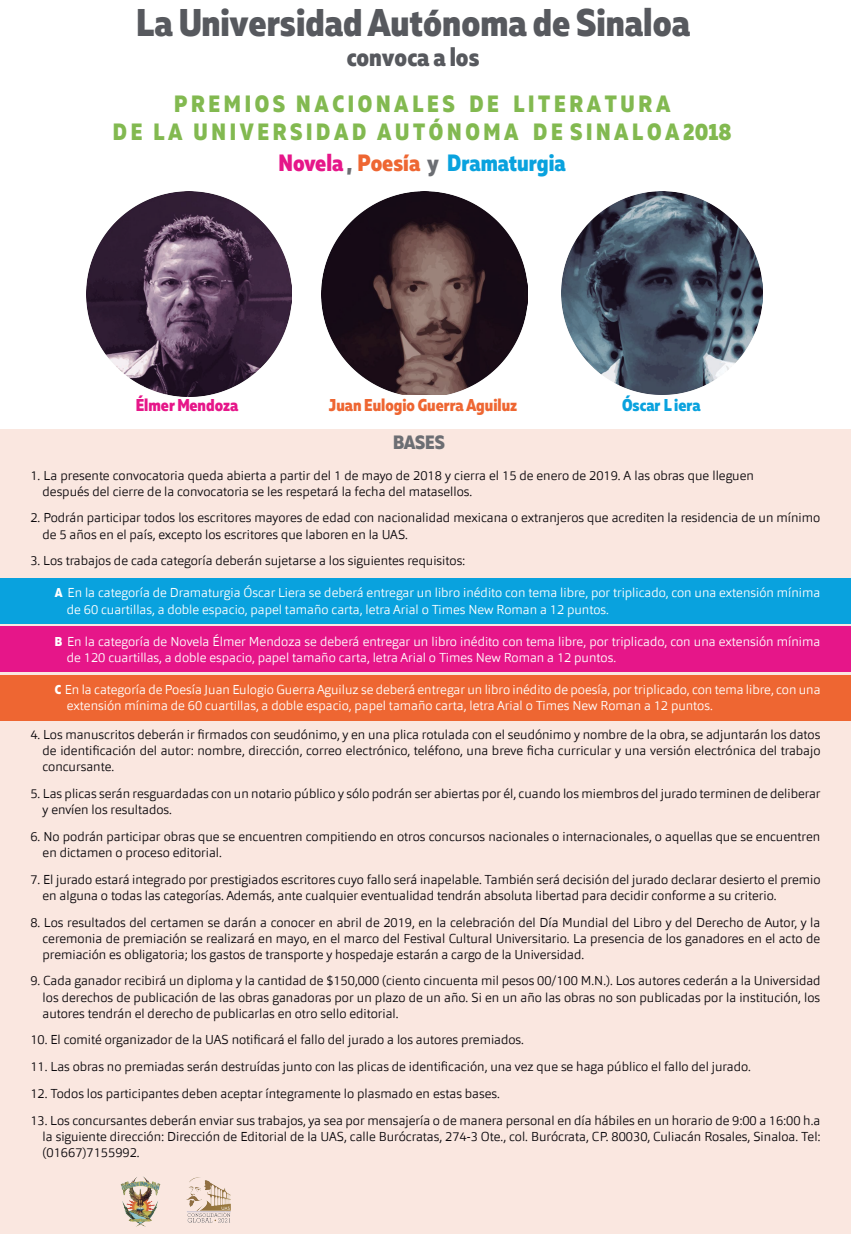
<style>
.page{position:relative;width:851px;height:1234px;background:#fff}
.page>*{position:absolute;margin:0;border:0;box-sizing:border-box;transform-origin:0 0}
.t1{font:800 38.55px "Muller Narrow";color:#57595e}
.t2{font:800 25.65px "Muller Narrow";color:#57595e}
.t3{font:800 23.55px/28.3px "Muller Narrow";color:#82b950;text-align:center}
.t4{font:800 23.55px "Muller Narrow";color:#09a2de}
.t5{font:800 19.35px "Muller Narrow";letter-spacing:-.01em;color:#6c6e73}
.t6{font:800 17.1px "Muller Narrow";color:#ee6632}
.t7{font:800 17.1px "Muller Narrow";color:#e61689}
.t8{font:800 17.1px "Muller Narrow";color:#09a2de}
.t9{font:300 12.9px/16px "Orgon";color:#0c090d}
.t10{font:300 12.9px/16px "Orgon";color:#fff}
.s1{color:#e61689}
.s2{color:#6c6e73}
.s3{color:#ee6632}
.s4{font-family:"Muller Narrow";font-weight:800}
</style>
<div class="page">
<div style="left:0;top:429px;width:850px;height:804px;background:#fae7e0"></div>
<div style="left:0;top:675px;width:850px;height:45px;background:#ee6632"></div>
<div style="left:0;top:626px;width:850px;height:45px;background:#e61689"></div>
<div style="left:0;top:578px;width:850px;height:45px;background:#09a2de"></div>
<img style="left:86px;top:191px;width:205px;height:205px">
<img style="left:322px;top:192px;width:205px;height:203px">
<img style="left:561px;top:192px;width:201px;height:203px">
<img style="left:120px;top:1176px;width:40px;height:51px">
<img style="left:186px;top:1177px;width:45px;height:46px">
<h1 class="t1" style="left:136px;top:-3px;width:555px">La UniversidadAutónoma de Sinaloa</h1>
<h2 class="t2" style="left:347px;top:41px;width:134px">convoca a los</h2>
<h3 class="t3" style="left:113px;top:90px;width:620px">P R E M I O S N A C I O N A L E S D E L I T E R A T U R A<br>D E L A U N I V E R S I D A D A U T Ó N O M A D E S I N A L O A 2018</h3>
<h3 class="t4" style="left:278px;top:147px;width:288px"><span class="s1">Novela</span> <span class="s2">,</span> <span class="s3">Poesía</span> <span class="s2">y</span> Dramaturgia</h3>
<h3 class="t7" style="left:136px;top:394px;width:104px">ÉlmerMendoza</h3>
<h3 class="t6" style="left:329px;top:394px;width:190px">Juan Eulogio GuerraAguiluz</h3>
<h3 class="t8" style="left:622px;top:394px;width:80px">Óscar L iera</h3>
<h3 class="t5" style="left:393px;top:430px;width:53px">BASES</h3>
<p class="t9" style="left:43px;top:467px;width:712px;text-indent:-12px">1. La presente convocatoria queda abierta a partir del 1 de mayo de 2018 y cierra el 15 de enero de 2019. A las obras que lleguen después del cierre de la convocatoria se les respetará la fecha del matasellos.</p>
<p class="t9" style="left:43px;top:509px;width:779px;text-indent:-12px">2. Podrán participar todos los escritores mayores de edad con nacionalidad mexicana o extranjeros que acrediten la residencia de un mínimo de 5 años en el país, excepto los escritores que laboren en la UAS.</p>
<p class="t9" style="left:30px;top:552px;width:436px">3. Los trabajos de cada categoría deberán sujetarse a los siguientes requisitos:</p>
<p class="t10" style="left:67px;top:584px;width:754px;text-indent:-12px"><span class="s4">A</span> En la categoría de Dramaturgia Óscar Liera se deberá entregar un libro inédito con tema libre, por triplicado, con una extensión mínima de 60 cuartillas, a doble espacio, papel tamaño carta, letra Arial o Times New Roman a 12 puntos.</p>
<p class="t10" style="left:67px;top:633px;width:754px;text-indent:-12px"><span class="s4">B</span> En la categoría de Novela Élmer Mendoza se deberá entregar un libro inédito con tema libre, por triplicado, con una extensión mínima de 120 cuartillas, a doble espacio, papel tamaño carta, letra Arial o Times New Roman a 12 puntos.</p>
<p class="t10" style="left:67px;top:681px;width:755px;text-indent:-12px"><span class="s4">C</span> En la categoría de Poesía Juan Eulogio Guerra Aguiluz se deberá entregar un libro inédito de poesía, por triplicado, con tema libre, con una extensión mínima de 60 cuartillas, a doble espacio, papel tamaño carta, letra Arial o Times New Roman a 12 puntos.</p>
<p class="t9" style="left:43px;top:726px;width:779px;text-align:justify;text-indent:-12px">4. Los manuscritos deberán ir firmados con seudónimo, y en una plica rotulada con el seudónimo y nombre de la obra, se adjuntarán los datos de identificación del autor: nombre, dirección, correo electrónico, teléfono, una breve ficha curricular y una versión electrónica del trabajo concursante.</p>
<p class="t9" style="left:43px;top:785px;width:779px;text-indent:-12px">5. Las plicas serán resguardadas con un notario público y sólo podrán ser abiertas por él, cuando los miembros del jurado terminen de deliberar y envíen los resultados.</p>
<p class="t9" style="left:43px;top:828px;width:779px;text-indent:-12px">6. No podrán participar obras que se encuentren compitiendo en otros concursos nacionales o internacionales, o aquellas que se encuentren en dictamen o proceso editorial.</p>
<p class="t9" style="left:43px;top:870px;width:779px;text-indent:-12px">7. El jurado estará integrado por prestigiados escritores cuyo fallo será inapelable. También será decisión del jurado declarar desierto el premio en alguna o todas las categorías. Además, ante cualquier eventualidad tendrán absoluta libertad para decidir conforme a su criterio.</p>
<p class="t9" style="left:43px;top:913px;width:779px;text-align:justify;text-indent:-12px">8. Los resultados del certamen se darán a conocer en abril de 2019, en la celebración del Día Mundial del Libro y del Derecho de Autor, y la ceremonia de premiación se realizará en mayo, en el marco del Festival Cultural Universitario. La presencia de los ganadores en el acto de premiación es obligatoria; los gastos de transporte y hospedaje estarán a cargo de la Universidad.</p>
<p class="t9" style="left:43px;top:972px;width:779px;text-align:justify;text-indent:-12px">9. Cada ganador recibirá un diploma y la cantidad de $150,000 (ciento cincuenta mil pesos 00/100 M.N.). Los autores cederán a la Universidad los derechos de publicación de las obras ganadoras por un plazo de un año. Si en un año las obras no son publicadas por la institución, los autores tendrán el derecho de publicarlas en otro sello editorial.</p>
<p class="t9" style="left:30px;top:1031px;width:495px">10. El comité organizador de la UAS notificará el fallo del jurado a los autores premiados.</p>
<p class="t9" style="left:30px;top:1058px;width:721px">11. Las obras no premiadas serán destruídas junto con las plicas de identificación, una vez que se haga público el fallo del jurado.</p>
<p class="t9" style="left:30px;top:1085px;width:471px">12. Todos los participantes deben aceptar íntegramente lo plasmado en estas bases.</p>
<p class="t9" style="left:43px;top:1111px;width:779px;text-align:justify;text-indent:-12px">13. Los concursantes deberán enviar sus trabajos, ya sea por mensajería o de manera personal en día hábiles en un horario de 9:00 a 16:00 h.a la siguiente dirección: Dirección de Editorial de la UAS, calle Burócratas, 274-3 Ote., col. Burócrata, CP. 80030, Culiacán Rosales, Sinaloa. Tel: (01667)7155992.</p>
</div>
